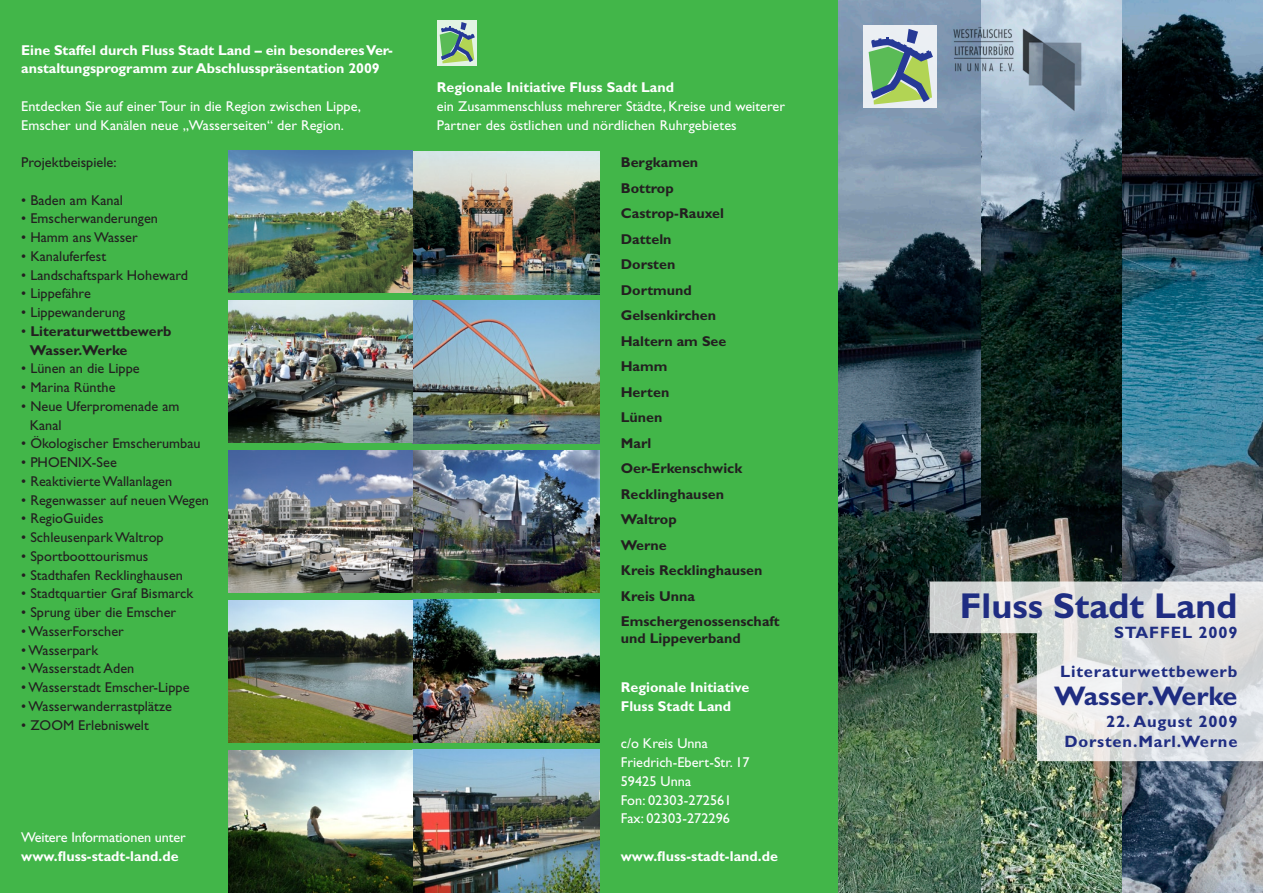
<style>
.page{position:relative;width:1263px;height:893px;background:#fff}
.page>*{position:absolute;margin:0;border:0;box-sizing:border-box;transform-origin:0 0}
.t1{font:700 36px "Gill Sans";color:#1f2d82}
.t2{font:700 27px "Gill Sans";color:#1f2d82}
.t3{font:700 16.5px "Gill Sans";letter-spacing:.05em;color:#1f2d82}
.FLieß{font:14.25px/18.8px "Gill Sans";letter-spacing:.005em;color:#231f20}
.ZwischenÜberschrifte{font:14.25px/18.8px "Gill Sans";letter-spacing:.005em;color:#fff}
.ZwischenÜberschrifte-2{font:700 14.25px/16.5px "Gill Sans";letter-spacing:.005em;color:#231f20}
.ZwischenÜberschrifte-3{font:700 14.25px/18.8px "Gill Sans";letter-spacing:-.005em;color:#fff}
.FLieß-2{font:14.25px/18.8px "Gill Sans";letter-spacing:-.01em;color:#fff}
.Überschriten{font:700 14.25px/18.8px "Gill Sans";letter-spacing:.005em;color:#fff}
.FLieß-3{font:700 14.25px/18.8px "Gill Sans";letter-spacing:.005em;color:#231f20}
.s1{font-weight:400}
.s2{font-weight:700}
</style>
<div class="page">
<img style="left:838px;top:0;width:144px;height:893px">
<img style="left:982px;top:0;width:140px;height:893px">
<img style="left:1122px;top:0;width:141px;height:893px">
<div style="left:0;top:0;width:838px;height:893px;background:#42b649"></div>
<svg style="left:929px;top:581px;width:334px;height:180px;background:#bec4bf"></svg>
<div style="left:864px;top:26px;width:72px;height:82px;background:#ebeff3"></div>
<svg style="left:868px;top:29px;width:65px;height:76px"></svg>
<div style="left:437px;top:20px;width:40px;height:45px;background:#e2f3e3"></div>
<svg style="left:439px;top:22px;width:36px;height:42px"></svg>
<img style="left:229px;top:749px;width:370px;height:144px">
<img style="left:229px;top:600px;width:370px;height:143px">
<img style="left:229px;top:450px;width:370px;height:143px">
<img style="left:229px;top:300px;width:370px;height:144px">
<img style="left:229px;top:150px;width:370px;height:144px">
<img style="left:951px;top:26px;width:134px;height:87px">
<p class="ZwischenÜberschrifte-3" style="left:21px;top:40px;width:373px">Eine Staffel durch Fluss Stadt Land – ein besonderes Ver&shy;anstaltungsprogramm zur Abschlusspräsentation 2009</p>
<p class="ZwischenÜberschrifte" style="left:21px;top:97px;width:341px">Entdecken Sie auf einer Tour in die Region zwischen Lippe,<br>Emscher und Kanälen neue „Wasserseiten“ der Region.</p>
<p class="FLieß" style="left:21px;top:153px;width:97px">Projektbeispiele:</p>
<p class="FLieß" style="left:21px;top:190px;width:103px">• Baden am Kanal</p>
<p class="FLieß" style="left:21px;top:209px;width:138px">• Emscherwanderungen</p>
<p class="FLieß" style="left:21px;top:228px;width:118px">• Hamm ans Wasser</p>
<p class="FLieß" style="left:21px;top:247px;width:86px">• Kanaluferfest</p>
<p class="FLieß" style="left:21px;top:265px;width:168px">• Landschaftspark Hoheward</p>
<p class="FLieß" style="left:21px;top:284px;width:71px">• Lippefähre</p>
<p class="FLieß" style="left:21px;top:303px;width:106px">• Lippewanderung</p>
<p class="FLieß-3" style="left:30px;top:322px;width:143px;text-indent:-9px"><span class="s1">•</span> Literaturwettbewerb<br>Wasser.Werke</p>
<p class="FLieß" style="left:21px;top:359px;width:120px">• Lünen an die Lippe</p>
<p class="FLieß" style="left:21px;top:378px;width:96px">• Marina Rünthe</p>
<p class="FLieß" style="left:30px;top:397px;width:151px;text-indent:-9px">• Neue Uferpromenade am<br>Kanal</p>
<p class="FLieß" style="left:21px;top:434px;width:181px">• Ökologischer Emscherumbau</p>
<p class="FLieß" style="left:21px;top:453px;width:97px">• PHOENIX-See</p>
<p class="FLieß" style="left:21px;top:472px;width:152px">• Reaktivierte Wallanlagen</p>
<p class="FLieß" style="left:21px;top:490px;width:189px">• Regenwasser auf neuen Wegen</p>
<p class="FLieß" style="left:21px;top:509px;width:84px">• RegioGuides</p>
<p class="FLieß" style="left:21px;top:528px;width:144px">• Schleusenpark Waltrop</p>
<p class="FLieß" style="left:21px;top:547px;width:129px">• Sportboottourismus</p>
<p class="FLieß" style="left:21px;top:565px;width:163px">• Stadthafen Recklinghausen</p>
<p class="FLieß" style="left:21px;top:584px;width:173px">• Stadtquartier Graf Bismarck</p>
<p class="FLieß" style="left:21px;top:603px;width:156px">• Sprung über die Emscher</p>
<p class="FLieß" style="left:21px;top:622px;width:104px">• WasserForscher</p>
<p class="FLieß" style="left:21px;top:640px;width:78px">• Wasserpark</p>
<p class="FLieß" style="left:21px;top:659px;width:115px">• Wasserstadt Aden</p>
<p class="FLieß" style="left:21px;top:678px;width:170px">• Wasserstadt Emscher-Lippe</p>
<p class="FLieß" style="left:21px;top:697px;width:152px">• Wasserwanderrastplätze</p>
<p class="FLieß" style="left:21px;top:715px;width:129px">• ZOOM Erlebniswelt</p>
<p class="FLieß-2" style="left:21px;top:828px;width:166px">Weitere Informationen unter <span class="s2">www.fluss-stadt-land.de</span></p>
<p class="ZwischenÜberschrifte" style="left:437px;top:78px;width:349px"><span class="s2">Regionale Initiative Fluss Sadt Land<br></span>ein Zusammenschluss mehrerer Städte, Kreise und weiterer<br>Partner des östlichen und nördlichen Ruhrgebietes</p>
<p class="ZwischenÜberschrifte-2" style="left:621px;top:154px;width:79px">Bergkamen</p>
<p class="ZwischenÜberschrifte-2" style="left:621px;top:179px;width:55px">Bottrop</p>
<p class="ZwischenÜberschrifte-2" style="left:621px;top:205px;width:105px">Castrop-Rauxel</p>
<p class="ZwischenÜberschrifte-2" style="left:621px;top:230px;width:52px">Datteln</p>
<p class="ZwischenÜberschrifte-2" style="left:621px;top:256px;width:56px">Dorsten</p>
<p class="ZwischenÜberschrifte-2" style="left:621px;top:281px;width:73px">Dortmund</p>
<p class="ZwischenÜberschrifte-2" style="left:621px;top:307px;width:97px">Gelsenkirchen</p>
<p class="ZwischenÜberschrifte-2" style="left:621px;top:332px;width:107px">Haltern am See</p>
<p class="ZwischenÜberschrifte-2" style="left:621px;top:358px;width:48px">Hamm</p>
<p class="ZwischenÜberschrifte-2" style="left:621px;top:383px;width:50px">Herten</p>
<p class="ZwischenÜberschrifte-2" style="left:621px;top:409px;width:43px">Lünen</p>
<p class="ZwischenÜberschrifte-2" style="left:621px;top:434px;width:32px">Marl</p>
<p class="ZwischenÜberschrifte-2" style="left:621px;top:460px;width:123px">Oer-Erkenschwick</p>
<p class="ZwischenÜberschrifte-2" style="left:621px;top:485px;width:105px">Recklinghausen</p>
<p class="ZwischenÜberschrifte-2" style="left:621px;top:511px;width:58px">Waltrop</p>
<p class="ZwischenÜberschrifte-2" style="left:621px;top:536px;width:47px">Werne</p>
<p class="ZwischenÜberschrifte-2" style="left:621px;top:562px;width:143px">Kreis Recklinghausen</p>
<p class="ZwischenÜberschrifte-2" style="left:621px;top:587px;width:76px">Kreis Unna</p>
<p class="ZwischenÜberschrifte-2" style="left:621px;top:613px;width:160px">Emschergenossenschaft und Lippeverband</p>
<p class="Überschriten" style="left:621px;top:678px;width:130px">Regionale Initiative<br>Fluss Stadt Land</p>
<p class="ZwischenÜberschrifte" style="left:621px;top:734px;width:130px">c/o Kreis Unna<br>Friedrich-Ebert-Str. 17<br>59425 Unna</p>
<p class="ZwischenÜberschrifte" style="left:621px;top:790px;width:112px">Fon: 02303-272561<br>Fax: 02303-272296</p>
<p class="ZwischenÜberschrifte-3" style="left:621px;top:847px;width:159px">www.fluss-stadt-land.de</p>
<p class="t1" style="left:960px;top:585px;width:279px">Fluss Stadt Land</p>
<p class="t3" style="left:1114px;top:622px;width:125px">STAFFEL 2009</p>
<p class="t3" style="left:1060px;top:661px;width:179px">Literaturwettbewerb</p>
<p class="t2" style="left:1054px;top:680px;width:185px">Wasser.Werke</p>
<p class="t3" style="left:1106px;top:712px;width:133px">22. August 2009</p>
<p class="t3" style="left:1064px;top:731px;width:175px">Dorsten.Marl.Werne</p>
</div>
